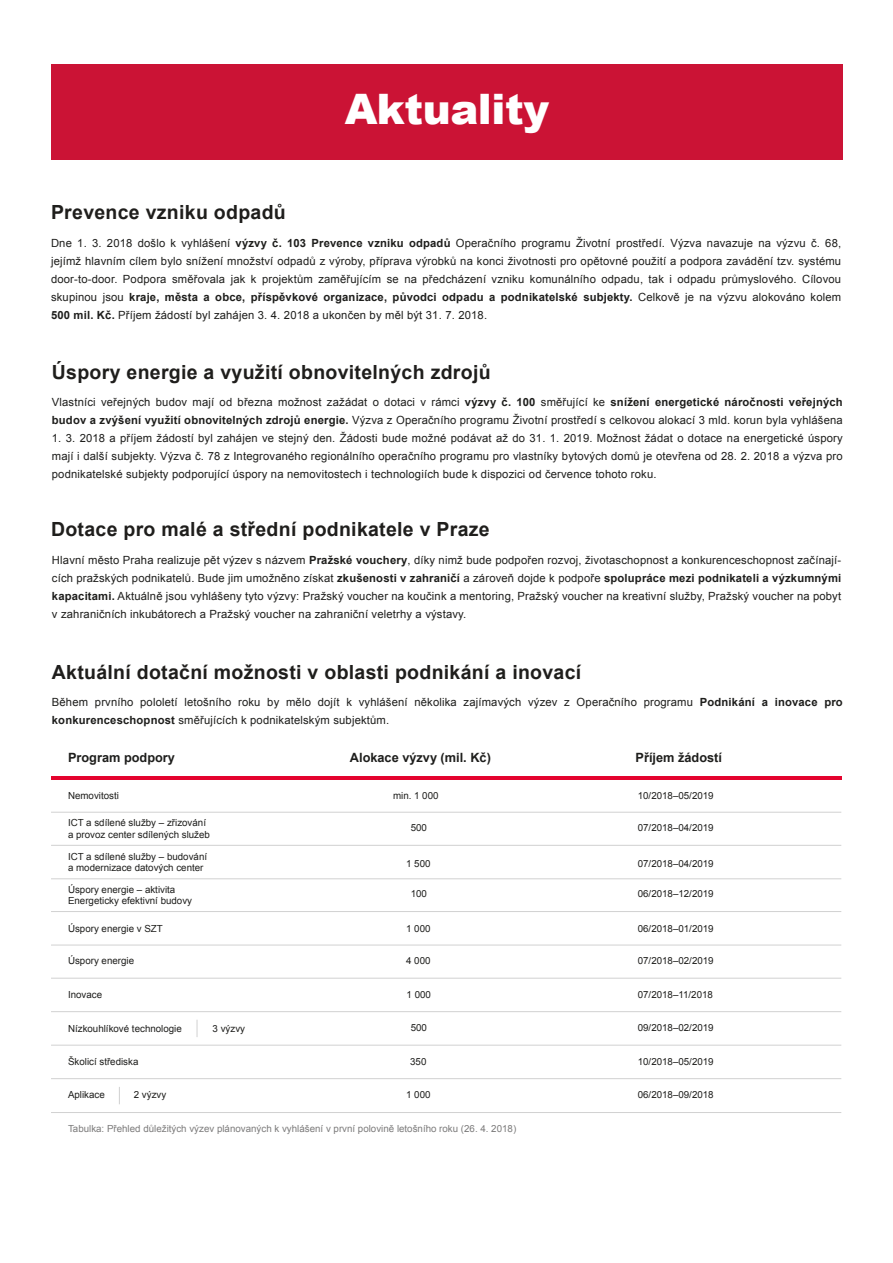
<style>
.page{position:relative;width:893px;height:1263px;background:#fff}
.page>*{position:absolute;margin:0;border:0;box-sizing:border-box;transform-origin:0 0}
.t1{font:900 42px "Arial";letter-spacing:-.01em;color:#fff}
.t2{font:700 19.5px "Arial";letter-spacing:.015em;color:#1f1e1c}
.t3{font:700 12.75px "Arial";color:#1e1e1c}
.t4{font:11.25px/18px "Arial";letter-spacing:.015em;color:#1e1e1c;text-align:justify}
.t5{font:9.75px/11.7px "Arial";color:#1e1e1c}
.t6{font:9.75px "Arial";color:#7c7b7b}
.s1{font-weight:700}
</style>
<div class="page">
<div style="left:51px;top:64px;width:792px;height:95px;background:#cb1335"></div>
<hr style="left:51px;top:776px;width:790px;height:3px;background:#e4032e">
<hr style="left:51px;top:812px;width:790px;height:1px;background:#d1d1d1">
<hr style="left:51px;top:1011px;width:790px;height:1px;background:#d1d1d1">
<hr style="left:51px;top:1078px;width:790px;height:1px;background:#d1d1d1">
<hr style="left:51px;top:945px;width:790px;height:1px;background:#d1d1d1">
<hr style="left:51px;top:978px;width:790px;height:1px;background:#d1d1d1">
<hr style="left:51px;top:1045px;width:790px;height:1px;background:#d1d1d1">
<hr style="left:51px;top:1112px;width:790px;height:1px;background:#d1d1d1">
<hr style="left:51px;top:845px;width:790px;height:1px;background:#d1d1d1">
<hr style="left:51px;top:878px;width:790px;height:1px;background:#d1d1d1">
<hr style="left:51px;top:911px;width:790px;height:1px;background:#d1d1d1">
<svg style="left:119px;top:1087px;width:1px;height:17px"></svg>
<svg style="left:197px;top:1020px;width:1px;height:17px"></svg>
<h1 class="t1" style="left:345px;top:78px;width:206px">Aktuality</h1>
<h2 class="t2" style="left:51px;top:199px;width:236px">Prevence vzniku odpadů</h2>
<p class="t4" style="left:51px;top:234px;width:792px">Dne 1. 3. 2018 došlo k vyhlášení <span class="s1">výzvy č. 103 Prevence vzniku odpadů</span> Operačního programu Životní prostředí. Výzva navazuje na výzvu č. 68, jejímž hlavním cílem bylo snížení množství odpadů z výroby, příprava výrobků na konci životnosti pro opětovné použití a podpora zavádění tzv. systému door-to-door. Podpora směřovala jak k projektům zaměřujícím se na předcházení vzniku komunálního odpadu, tak i odpadu průmyslového. Cílovou skupinou jsou <span class="s1">kraje, města a obce, příspěvkové organizace, původci odpadu a podnikatelské subjekty.</span> Celkově je na výzvu alokováno kolem <span class="s1">500 mil. Kč.</span> Příjem žádostí byl zahájen 3. 4. 2018 a ukončen by měl být 31. 7. 2018.</p>
<h2 class="t2" style="left:52px;top:359px;width:440px">Úspory energie a využití obnovitelných zdrojů</h2>
<p class="t4" style="left:52px;top:393px;width:792px">Vlastníci veřejných budov mají od března možnost zažádat o dotaci v rámci <span class="s1">výzvy č. 100</span> směřující ke <span class="s1">snížení energetické náročnosti veřejných budov a zvýšení využití obnovitelných zdrojů energie.</span> Výzva z Operačního programu Životní prostředí s celkovou alokací 3 mld. korun byla vyhlášena</p>
<p class="t4" style="left:52px;top:429px;width:792px">1. 3. 2018 a příjem žádostí byl zahájen ve stejný den. Žádosti bude možné podávat až do 31. 1. 2019. Možnost žádat o dotace na energetické úspory mají i další subjekty. Výzva č. 78 z Integrovaného regionálního operačního programu pro vlastníky bytových domů je otevřena od 28. 2. 2018 a výzva pro podnikatelské subjekty podporující úspory na nemovitostech i technologiích bude k dispozici od července tohoto roku.</p>
<h2 class="t2" style="left:51px;top:516px;width:440px">Dotace pro malé a střední podnikatele v Praze</h2>
<p class="t4" style="left:52px;top:551px;width:791px">Hlavní město Praha realizuje pět výzev s názvem <span class="s1">Pražské vouchery</span>, díky nimž bude podpořen rozvoj, životaschopnost a konkurenceschopnost začínají&shy;cích pražských podnikatelů. Bude jim umožněno získat <span class="s1">zkušenosti v zahraničí</span> a zároveň dojde k podpoře <span class="s1">spolupráce mezi podnikateli a výzkumnými kapacitami.</span> Aktuálně jsou vyhlášeny tyto výzvy: Pražský voucher na koučink a mentoring, Pražský voucher na kreativní služby, Pražský voucher na pobyt v zahraničních inkubátorech a Pražský voucher na zahraniční veletrhy a výstavy.</p>
<h2 class="t2" style="left:52px;top:659px;width:531px">Aktuální dotační možnosti v oblasti podnikání a inovací</h2>
<p class="t4" style="left:52px;top:693px;width:792px">Během prvního pololetí letošního roku by mělo dojít k vyhlášení několika zajímavých výzev z Operačního programu <span class="s1">Podnikání a inovace pro konkurenceschopnost</span> směřujících k podnikatelským subjektům.</p>
<p class="t3" style="left:68px;top:750px;width:108px">Program podpory</p>
<p class="t5" style="left:68px;top:789px;width:52px">Nemovitosti</p>
<p class="t5" style="left:68px;top:817px;width:143px">ICT a sdílené služby – zřizování a provoz center sdílených služeb</p>
<p class="t5" style="left:68px;top:850px;width:141px">ICT a sdílené služby – budování a modernizace datových center</p>
<p class="t5" style="left:68px;top:883px;width:126px">Úspory energie – aktivita<br>Energeticky efektivní budovy</p>
<p class="t5" style="left:68px;top:923px;width:96px">Úspory energie v SZT</p>
<p class="t5" style="left:68px;top:955px;width:68px">Úspory energie</p>
<p class="t5" style="left:68px;top:988px;width:36px">Inovace</p>
<p class="t5" style="left:68px;top:1023px;width:115px">Nízkouhlíkové technologie</p>
<p class="t5" style="left:68px;top:1055px;width:72px">Školicí střediska</p>
<p class="t5" style="left:68px;top:1089px;width:38px">Aplikace</p>
<p class="t5" style="left:134px;top:1089px;width:34px">2 výzvy</p>
<p class="t5" style="left:213px;top:1023px;width:34px">3 výzvy</p>
<p class="t3" style="left:350px;top:750px;width:143px">Alokace výzvy (mil. Kč)</p>
<p class="t5" style="left:393px;top:789px;width:47px">min. 1 000</p>
<p class="t5" style="left:411px;top:822px;width:18px">500</p>
<p class="t5" style="left:406px;top:858px;width:26px">1 500</p>
<p class="t5" style="left:411px;top:888px;width:18px">100</p>
<p class="t5" style="left:406px;top:923px;width:26px">1 000</p>
<p class="t5" style="left:406px;top:955px;width:26px">4 000</p>
<p class="t5" style="left:407px;top:988px;width:26px">1 000</p>
<p class="t5" style="left:411px;top:1022px;width:18px">500</p>
<p class="t5" style="left:410px;top:1055px;width:18px">350</p>
<p class="t5" style="left:406px;top:1089px;width:26px">1 000</p>
<p class="t6" style="left:68px;top:1122px;width:450px">Tabulka: Přehled důležitých výzev plánovaných k vyhlášení v první polovině letošního roku (26. 4. 2018)</p>
<p class="t3" style="left:635px;top:750px;width:88px">Příjem žádostí</p>
<p class="t5" style="left:638px;top:789px;width:77px">10/2018–05/2019</p>
<p class="t5" style="left:638px;top:822px;width:77px">07/2018–04/2019</p>
<p class="t5" style="left:638px;top:858px;width:77px">07/2018–04/2019</p>
<p class="t5" style="left:638px;top:888px;width:77px">06/2018–12/2019</p>
<p class="t5" style="left:638px;top:923px;width:77px">06/2018–01/2019</p>
<p class="t5" style="left:638px;top:955px;width:77px">07/2018–02/2019</p>
<p class="t5" style="left:638px;top:988px;width:77px">07/2018–11/2018</p>
<p class="t5" style="left:638px;top:1022px;width:77px">09/2018–02/2019</p>
<p class="t5" style="left:638px;top:1055px;width:77px">10/2018–05/2019</p>
<p class="t5" style="left:638px;top:1089px;width:77px">06/2018–09/2018</p>
</div>
